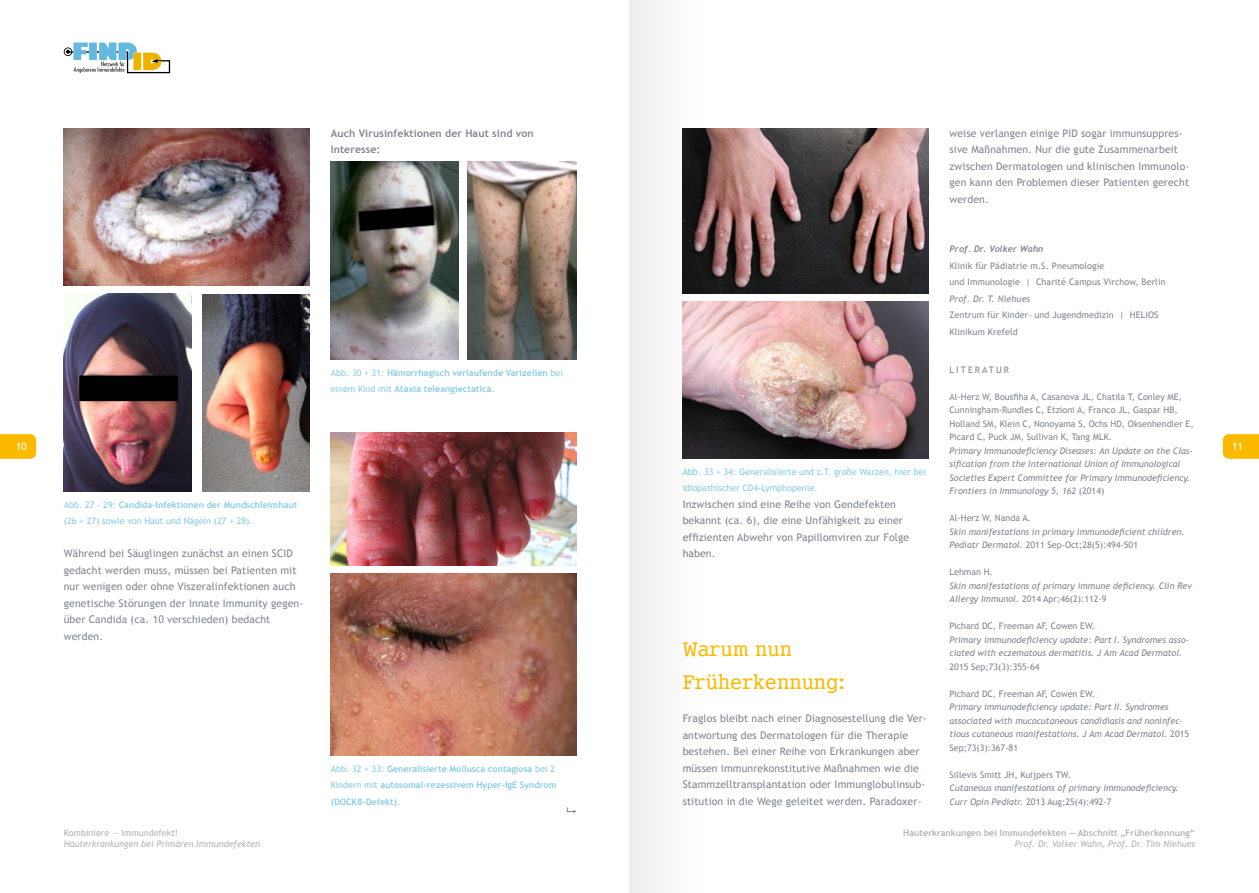
<style>
.page{position:relative;width:1259px;height:893px;background:#fff}
.page>*{position:absolute;margin:0;border:0;box-sizing:border-box;transform-origin:0 0}
.t1{font:500 condensed 24px/33px "Smart Courier";letter-spacing:.01em;color:#fbb900}
.t2{font:10.5px/16.5px "Trebuchet MS";letter-spacing:.01em;color:#80878f}
.t3{font:700 10.5px/16.5px "Trebuchet MS";letter-spacing:.01em;color:#80878f}
.t4{font:10.5px "Trebuchet MS";color:#fff}
.t5{font:italic 9px/13.5px "Trebuchet MS";color:#80878f}
.t6{font:9px/13.5px "Trebuchet MS";color:#80878f}
.t7{font:700 9px/16.5px "Trebuchet MS";color:#87cce7}
.t8{font:9px/16.5px "Trebuchet MS";color:#87cce7}
.t9{font:italic 9px "Trebuchet MS";color:#b0b5b8}
.t10{font:700 9px "Trebuchet MS";color:#b0b5b8}
.t11{font:9px "Trebuchet MS";color:#b0b5b8}
.t12{font:italic 700 9px "Trebuchet";letter-spacing:.01em;color:#80878f}
.t13{font:9px "Trebuchet MS";letter-spacing:.23em;color:#80878f}
.s1{font-style:normal}
.s2{font-weight:400}
.s3{font-weight:700}
</style>
<div class="page">
<svg style="left:0;top:434px;width:36px;height:25px"></svg>
<svg style="left:1222px;top:434px;width:37px;height:25px"></svg>
<svg style="left:64px;top:43px;width:106px;height:30px"></svg>
<img style="left:64px;top:128px;width:245px;height:157px">
<img style="left:64px;top:293px;width:127px;height:198px">
<img style="left:202px;top:294px;width:107px;height:197px">
<img style="left:331px;top:161px;width:127px;height:198px">
<img style="left:468px;top:161px;width:108px;height:198px">
<img style="left:331px;top:433px;width:245px;height:133px">
<img style="left:331px;top:574px;width:245px;height:181px">
<img style="left:709px;top:128px;width:219px;height:165px">
<img style="left:709px;top:302px;width:219px;height:156px">
<svg style="left:566px;top:807px;width:10px;height:6px"></svg>
<svg style="left:629px;top:0;width:80px;height:893px;fill:#f4f4f4"></svg>
<p class="t3" style="left:331px;top:125px;width:204px">Auch Virusinfektionen der Haut sind von<br>Interesse:</p>
<p class="t2" style="left:949px;top:125px;width:241px">weise verlangen einige PID sogar immunsuppres&shy;sive Maßnahmen. Nur die gute Zusammenarbeit zwischen Dermatologen und klinischen Immunolo&shy;gen kann den Problemen dieser Patienten gerecht werden.</p>
<p class="t12" style="left:949px;top:243px;width:95px">Prof. Dr. Volker Wahn</p>
<p class="t6" style="left:949px;top:257px;width:217px;line-height:16.5px">Klinik für Pädiatrie m.S. Pneumologie<br>und Immunologie | Charité Campus Virchow, Berlin</p>
<p class="t5" style="left:949px;top:292px;width:82px">Prof. Dr. T. Niehues</p>
<p class="t6" style="left:949px;top:307px;width:210px;line-height:16.5px">Zentrum für Kinder- und Jugendmedizin | HELIOS<br>Klinikum Krefeld</p>
<p class="t13" style="left:949px;top:364px;width:61px">LITERATUR</p>
<p class="t6" style="left:949px;top:390px;width:246px">Al-Herz W, Bousfiha A, Casanova JL, Chatila T, Conley ME, Cunningham-Rundles C, Etzioni A, Franco JL, Gaspar HB, Holland SM, Klein C, Nonoyama S, Ochs HD, Oksenhendler E, Picard C, Puck JM, Sullivan K, Tang MLK.</p>
<p class="t5" style="left:949px;top:444px;width:245px">Primary Immunodeficiency Diseases: An Update on the Clas&shy;sification from the International Union of Immunological Societies Expert Committee for Primary Immunodeficiency.<br>Frontiers in Immunology 5, 162 <span class="s1">(2014)</span></p>
<p class="t6" style="left:949px;top:511px;width:83px">Al-Herz W, Nanda A.</p>
<p class="t5" style="left:949px;top:525px;width:237px">Skin manifestations in primary immunodeficient children.<br>Pediatr Dermatol. <span class="s1">2011 Sep-Oct;28(5):494-501</span></p>
<p class="t6" style="left:949px;top:565px;width:45px">Lehman H.</p>
<p class="t5" style="left:949px;top:579px;width:244px">Skin manifestations of primary immune deficiency. Clin Rev<br>Allergy Immunol. <span class="s1">2014 Apr;46(2):112-9</span></p>
<p class="t6" style="left:949px;top:619px;width:147px">Pichard DC, Freeman AF, Cowen EW.</p>
<p class="t5" style="left:949px;top:633px;width:241px">Primary immunodeficiency update: Part I. Syndromes asso&shy;ciated with eczematous dermatitis. J Am Acad Dermatol.</p>
<p class="t6" style="left:949px;top:660px;width:92px">2015 Sep;73(3):355-64</p>
<p class="t6" style="left:949px;top:687px;width:147px">Pichard DC, Freeman AF, Cowen EW.</p>
<p class="t5" style="left:949px;top:700px;width:241px">Primary immunodeficiency update: Part II. Syndromes associated with mucocutaneous candidiasis and noninfec&shy;tious cutaneous manifestations. J Am Acad Dermatol. <span class="s1">2015<br>Sep;73(3):367-81</span></p>
<p class="t6" style="left:949px;top:768px;width:123px">Sillevis Smitt JH, Kuijpers TW.</p>
<p class="t5" style="left:949px;top:781px;width:231px">Cutaneous manifestations of primary immunodeficiency.<br>Curr Opin Pediatr. <span class="s1">2013 Aug;25(4):492-7</span></p>
<p class="t7" style="left:331px;top:364px;width:234px"><span class="s2">Abb. 30 + 31:</span> Hämorrhagisch verlaufende Varizellen <span class="s2">bei einem Kind mit</span> Ataxia teleangiectatica<span class="s2">.</span></p>
<p class="t4" style="left:16px;top:440px;width:13px">10</p>
<p class="t4" style="left:1232px;top:440px;width:13px">11</p>
<p class="t8" style="left:682px;top:463px;width:245px">Abb. 33 + 34: Generalisierte und z.T. große Warzen, hier bei idiopathischer CD4-Lymphopenie.</p>
<p class="t2" style="left:682px;top:496px;width:228px">Inzwischen sind eine Reihe von Gendefekten bekannt (ca. 6), die eine Unfähigkeit zu einer effizienten Abwehr von Papillomviren zur Folge haben.</p>
<p class="t8" style="left:64px;top:496px;width:235px">Abb. 27 - 29: <span class="s3">Candida-Infektionen der Mundschleimhaut </span>(26 + 27) sowie von Haut und Nägeln (27 + 28).</p>
<p class="t2" style="left:64px;top:545px;width:241px">Während bei Säuglingen zunächst an einen SCID gedacht werden muss, müssen bei Patienten mit nur wenigen oder ohne Viszeralinfektionen auch genetische Störungen der Innate Immunity gegen&shy;über Candida (ca. 10 verschieden) bedacht werden.</p>
<h1 class="t1" style="left:682px;top:632px;width:164px">Warum nun<br>Früherkennung:</h1>
<p class="t2" style="left:682px;top:710px;width:246px">Fraglos bleibt nach einer Diagnosestellung die Ver&shy;antwortung des Dermatologen für die Therapie bestehen. Bei einer Reihe von Erkrankungen aber müssen immunrekonstitutive Maßnahmen wie die Stammzelltransplantation oder Immunglobulinsub&shy;stitution in die Wege geleitet werden. Paradoxer-</p>
<p class="t7" style="left:331px;top:760px;width:227px"><span class="s2">Abb. 32 + 33:</span> Generalisierte Mollusca contagiosa <span class="s2">bei 2<br>Kindern mit</span> autosomal-rezessivem Hyper-IgE Syndrom (DOCK8-Defekt)<span class="s2">.</span></p>
<p class="t11" style="left:64px;top:827px;width:116px">Kombiniere — Immundefekt!</p>
<p class="t9" style="left:64px;top:839px;width:198px">Hauterkrankungen bei Primären Immundefekten</p>
<p class="t10" style="left:903px;top:827px;width:293px">Hauterkrankungen bei Immundefekten — Abschnitt „Früherkennung“</p>
<p class="t9" style="left:1015px;top:839px;width:182px">Prof. Dr. Volker Wahn, Prof. Dr. Tim Niehues</p>
</div>
